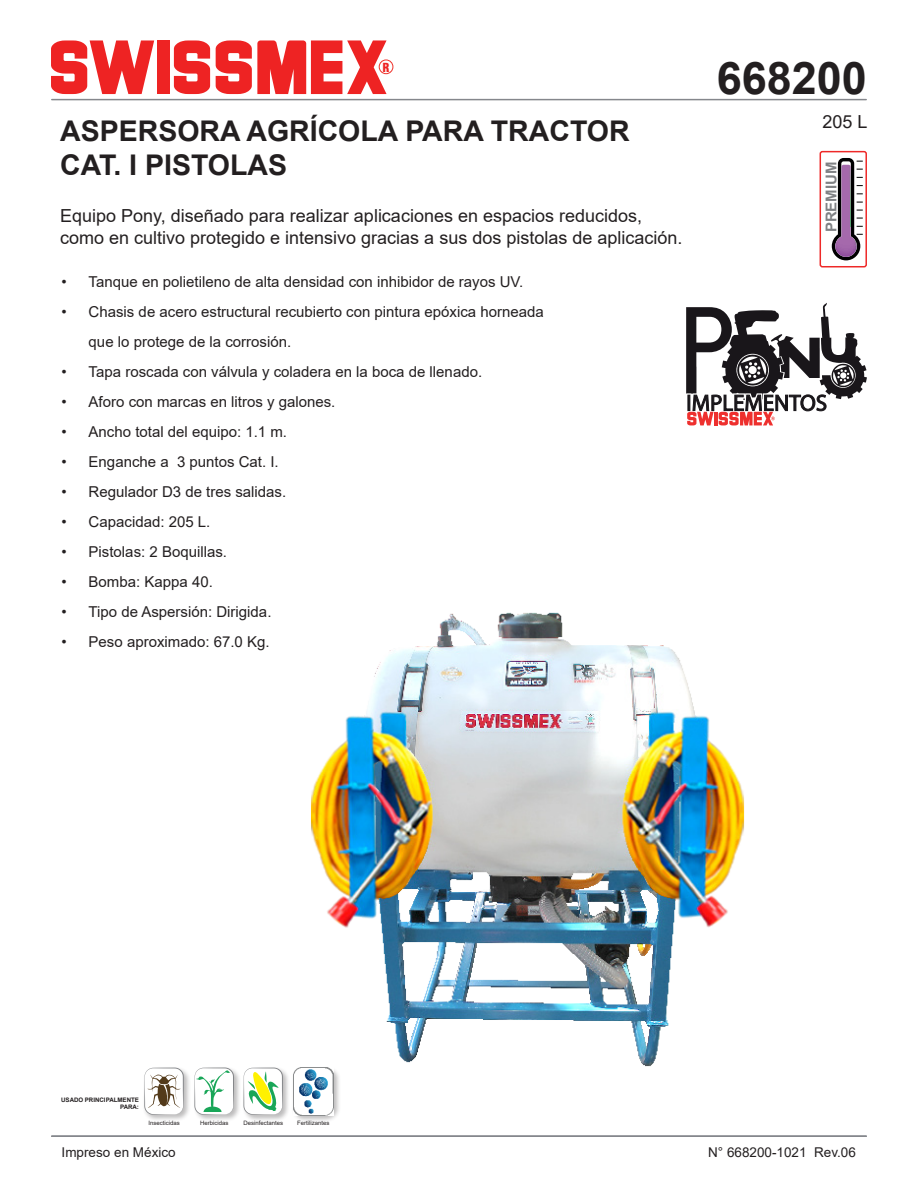
<style>
.page{position:relative;width:918px;height:1188px;background:#fff}
.page>*{position:absolute;margin:0;border:0;box-sizing:border-box;transform-origin:0 0}
.t1{font:700 45px "Arial";color:#231f20}
.t2{font:700 28.5px/34.2px "Arial";color:#231f20}
.t3{font:18px/21.6px "Arial";color:#231f20}
.t4{font:15px/30px "Arial";color:#231f20}
.t5{font:700 15px "Arial";color:#808285}
.t6{font:13.5px "Arial";color:#231f20}
.t7{font:900 condensed 12.15px "Swiss 721 BT";color:#ee2323}
.t8{font:700 6.15px/7.4px "Arial";color:#231f20;text-align:right}
.t9{font:6px "Arial";color:#231f20}
</style>
<div class="page">
<hr style="left:52px;top:99px;width:814px;height:1px;background:#85878c">
<svg style="left:216px;top:40px;width:171px;height:54px"></svg>
<svg style="left:174px;top:40px;width:36px;height:54px"></svg>
<div style="left:157px;top:40px;width:13px;height:54px;background:#ee2323"></div>
<svg style="left:51px;top:40px;width:103px;height:54px"></svg>
<div style="left:379px;top:60px;width:14px;height:14px;border:1px solid #ef3029;border-radius:50%"></div>
<hr style="left:52px;top:1135px;width:814px;height:2px;background:#85878c">
<div style="left:143px;top:1066px;width:48px;height:57px;background:#231f20;opacity:.3"></div>
<svg style="left:144px;top:1068px;width:40px;height:47px"></svg>
<div style="left:193px;top:1066px;width:48px;height:57px;background:#231f20;opacity:.3"></div>
<svg style="left:194px;top:1068px;width:40px;height:47px"></svg>
<div style="left:292px;top:1066px;width:49px;height:56px;background:#231f20;opacity:.3"></div>
<img style="left:293px;top:1067px;width:40px;height:48px">
<div style="left:242px;top:1066px;width:48px;height:56px;background:#231f20;opacity:.3"></div>
<svg style="left:243px;top:1068px;width:40px;height:47px"></svg>
<div style="left:820px;top:151px;width:47px;height:116px;border:1px solid #ee2928;border-radius:2px"></div>
<svg style="left:832px;top:158px;width:31px;height:102px"></svg>
<svg style="left:686px;top:303px;width:181px;height:122px"></svg>
<img style="left:303px;top:612px;width:442px;height:470px">
<p class="t7" style="left:383px;top:60px;width:9px">R</p>
<p class="t2" style="left:60px;top:114px;width:571px">ASPERSORA AGRÍCOLA PARA TRACTOR<br>CAT. I PISTOLAS</p>
<p class="t3" style="left:60px;top:205px;width:624px">Equipo Pony, diseñado para realizar aplicaciones en espacios reducidos, como en cultivo protegido e intensivo gracias a sus dos pistolas de aplicación.</p>
<p class="t4" style="left:62px;top:267px;width:463px">• Tanque en polietileno de alta densidad con inhibidor de rayos UV.</p>
<p class="t4" style="left:89px;top:297px;width:457px;text-indent:-27px">• Chasis de acero estructural recubierto con pintura epóxica horneada que lo protege de la corrosión.</p>
<p class="t4" style="left:62px;top:357px;width:422px">• Tapa roscada con válvula y coladera en la boca de llenado.</p>
<p class="t4" style="left:62px;top:387px;width:275px">• Aforo con marcas en litros y galones.</p>
<p class="t4" style="left:62px;top:417px;width:227px">• Ancho total del equipo: 1.1 m.</p>
<p class="t4" style="left:62px;top:447px;width:219px">• Enganche a 3 puntos Cat. I.</p>
<p class="t4" style="left:62px;top:477px;width:226px">• Regulador D3 de tres salidas.</p>
<p class="t4" style="left:62px;top:507px;width:150px">• Capacidad: 205 L.</p>
<p class="t4" style="left:62px;top:537px;width:167px">• Pistolas: 2 Boquillas.</p>
<p class="t4" style="left:62px;top:567px;width:153px">• Bomba: Kappa 40.</p>
<p class="t4" style="left:62px;top:597px;width:211px">• Tipo de Aspersión: Dirigida.</p>
<p class="t4" style="left:62px;top:627px;width:209px">• Peso aproximado: 67.0 Kg.</p>
<p class="t1" style="left:717px;top:47px;width:152px">668200</p>
<p class="t3" style="left:823px;top:111px;width:47px">205 L</p>
<p class="t5" style="left:821px;top:232px;width:72px;rotate:-90deg">PREMIUM</p>
<p class="t8" style="left:61px;top:1096px;width:79px">USADO PRINCIPALMENTE<br>PARA:</p>
<p class="t9" style="left:148px;top:1119px;width:33px">Insecticidas</p>
<p class="t9" style="left:200px;top:1119px;width:30px">Herbicidas</p>
<p class="t9" style="left:243px;top:1119px;width:41px">Desinfectantes</p>
<p class="t9" style="left:297px;top:1119px;width:34px">Fertilizantes</p>
<p class="t6" style="left:62px;top:1143px;width:116px">Impreso en México</p>
<p class="t6" style="left:708px;top:1143px;width:149px">N° 668200-1021 Rev.06</p>
</div>
